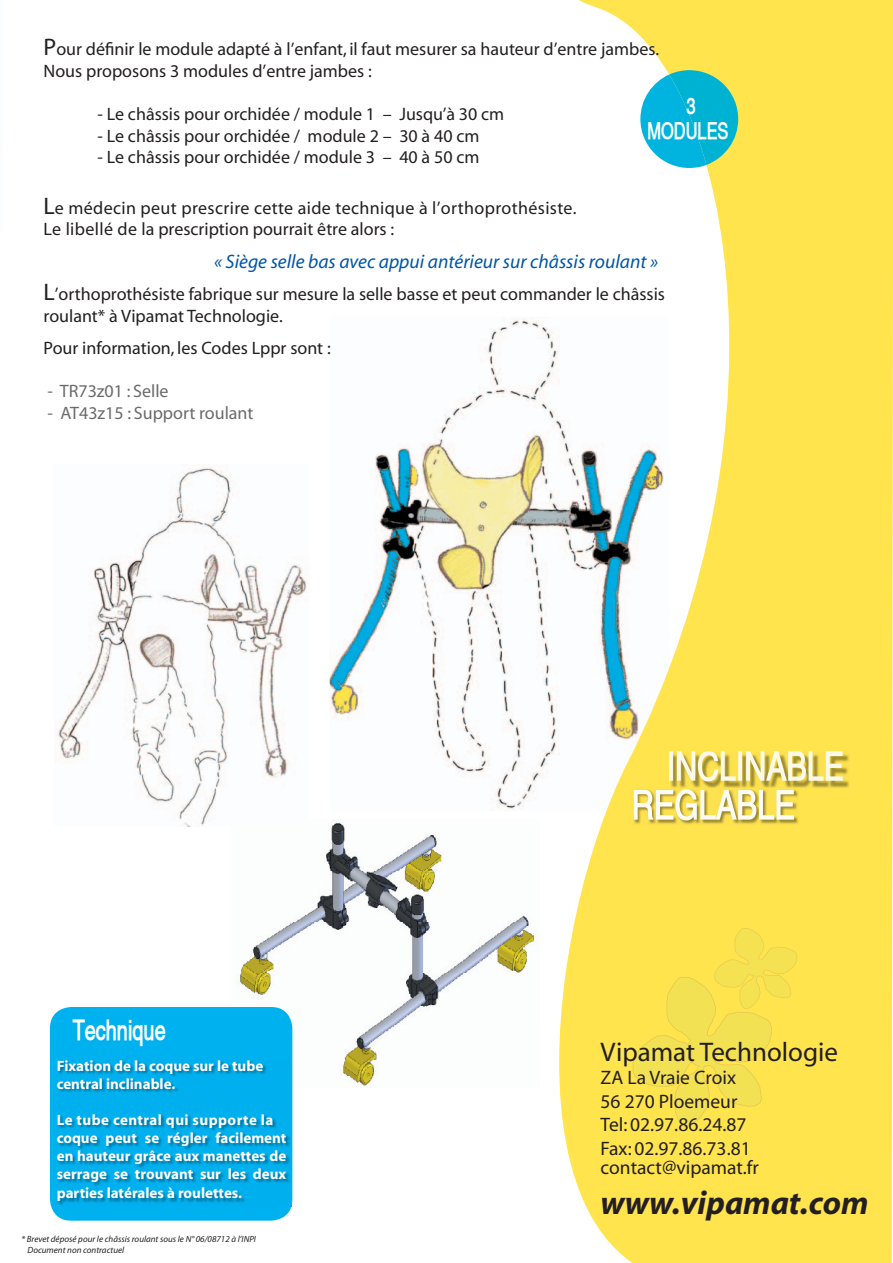
<style>
.page{position:relative;width:893px;height:1263px;background:#fff}
.page>*{position:absolute;margin:0;border:0;box-sizing:border-box;transform-origin:0 0}
.t1{font:italic 700 33px "Myriad";color:#231f20}
.t2{font:100 28.05px "Alps";color:#fff;scale:.95 1}
.t3{font:27px "Myriad";color:#231f20}
.t4{font:100 23.1px/25.2px "Alps";color:#fff;text-align:center;scale:.95 1}
.t5{font:19.5px/23.4px "Myriad";color:#231f20}
.t6{font:italic 19.5px "Myriad";color:#0155a6}
.t7{font:18px/21.6px "Myriad";color:#231f20}
.t8{font:18px/21.6px "Myriad";letter-spacing:.02em;color:#231f20}
.t9{font:18px "Myriad";color:#6b6b6e}
.t10{font:700 15px/18px "Myriad";color:#fff}
.t11{font:italic 9px/10.8px "Myriad";color:#231f20}
.s1{font-size:24px}
</style>
<div class="page">
<img style="left:56px;top:467px;width:251px;height:360px">
<img style="left:232px;top:820px;width:262px;height:205px">
<img style="left:292px;top:1025px;width:104px;height:62px">
<img style="left:330px;top:328px;width:164px;height:448px">
<svg style="left:494px;top:0;width:399px;height:1263px;fill:#ffe44e"></svg>
<svg style="left:632px;top:928px;width:165px;height:198px;background:#f9e250"></svg>
<img style="left:633px;top:788px;width:166px;height:37px">
<img style="left:634px;top:789px;width:161px;height:31px">
<img style="left:670px;top:753px;width:180px;height:36px">
<img style="left:670px;top:788px;width:129px;height:1px">
<svg style="left:669px;top:751px;width:174px;height:30px"></svg>
<img style="left:670px;top:753px;width:173px;height:28px">
<div style="left:50px;top:1007px;width:242px;height:214px;background:#00b1ef;border-radius:21px"></div>
<img style="left:58px;top:1061px;width:232px;height:144px">
<svg style="left:640px;top:70px;width:98px;height:98px;background:#38c0ce"></svg>
<p class="t7" style="left:44px;top:39px;width:617px"><span class="s1">P</span>our définir le module adapté à l’enfant, il faut mesurer sa hauteur d’entre jambes.<br>Nous proposons 3 modules d’entre jambes :</p>
<p class="t7" style="left:98px;top:104px;width:408px">- Le châssis pour orchidée / module 1 – Jusqu’à 30 cm</p>
<p class="t7" style="left:98px;top:126px;width:383px">- Le châssis pour orchidée / module 2 – 30 à 40 cm</p>
<p class="t7" style="left:98px;top:147px;width:383px">- Le châssis pour orchidée / module 3 – 40 à 50 cm</p>
<p class="t8" style="left:44px;top:198px;width:534px"><span class="s1">L</span>e médecin peut prescrire cette aide technique à l’orthoprothésiste.<br>Le libellé de la prescription pourrait être alors :</p>
<p class="t6" style="left:214px;top:251px;width:445px">« Siège selle bas avec appui antérieur sur châssis roulant »</p>
<p class="t7" style="left:44px;top:284px;width:623px"><span class="s1">L</span>’orthoprothésiste fabrique sur mesure la selle basse et peut commander le châssis roulant* à Vipamat Technologie.</p>
<p class="t7" style="left:44px;top:338px;width:289px">Pour information, les Codes Lppr sont :</p>
<p class="t9" style="left:47px;top:382px;width:123px">- TR73z01 : Selle</p>
<p class="t9" style="left:47px;top:404px;width:208px">- AT43z15 : Support roulant</p>
<p class="t4" style="left:647px;top:93px;width:87px">3<br>MODULES</p>
<p class="t2" style="left:73px;top:1013px;width:99px">Technique</p>
<p class="t10" style="left:57px;top:1057px;width:208px">Fixation de la coque sur le tube central inclinable.</p>
<p class="t10" style="left:57px;top:1111px;width:231px">Le tube central qui supporte la coque peut se régler facilement en hauteur grâce aux manettes de serrage se trouvant sur les deux</p>
<p class="t10" style="left:57px;top:1185px;width:187px">parties latérales à roulettes.</p>
<p class="t11" style="left:27px;top:1234px;width:230px;text-indent:-6px">* Brevet déposé pour le châssis roulant sous le N° 06/08712 à l’INPI<br>Document non contractuel</p>
<p class="t3" style="left:601px;top:1038px;width:239px">Vipamat Technologie</p>
<p class="t5" style="left:601px;top:1067px;width:152px">ZA La Vraie Croix<br>56 270 Ploemeur<br>Tel: 02.97.86.24.87<br>Fax: 02.97.86.73.81</p>
<p class="t5" style="left:601px;top:1157px;width:160px">contact@vipamat.fr</p>
<p class="t1" style="left:601px;top:1186px;width:269px">www.vipamat.com</p>
</div>
